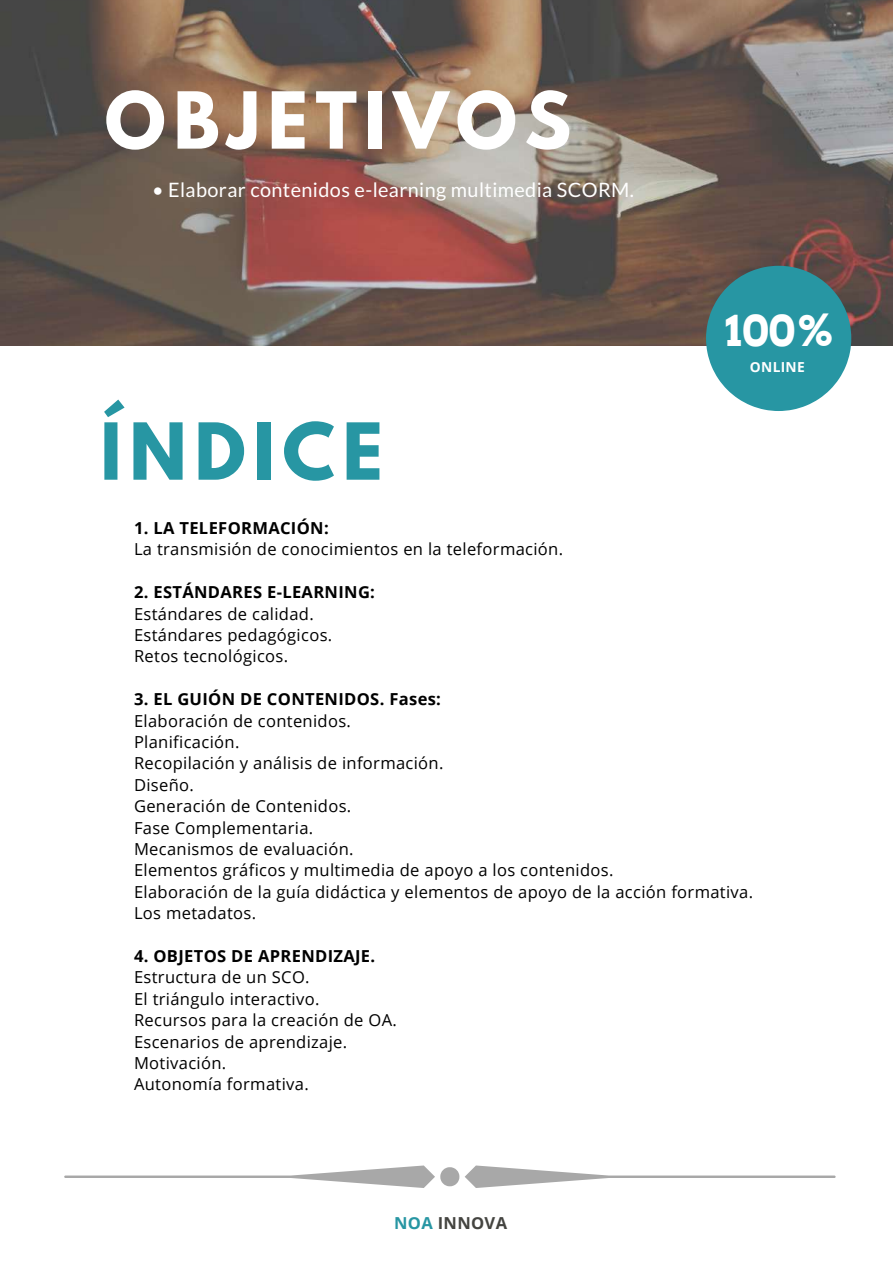
<style>
.page{position:relative;width:893px;height:1263px;background:#fff}
.page>*{position:absolute;margin:0;border:0;box-sizing:border-box;transform-origin:0 0}
.t1{font:700 69.6px "League Spartan";letter-spacing:.11em;color:#fff}
.t2{font:700 69.6px "League Spartan";letter-spacing:.11em;color:#2796a3}
.t3{font:700 42.45px "Arvo";color:#fff}
.t4{font:19.8px "Lato";letter-spacing:.02em;color:#fff}
.t5{font:16.5px/21.5px "Open Sans";letter-spacing:.02em;color:#000}
.t6{font:700 16.5px "Open Sans";letter-spacing:.02em;color:#000}
.t7{font:700 16.5px "Open Sans";letter-spacing:.02em;color:#444440}
.t8{font:700 13.8px "Open Sans";letter-spacing:.02em;color:#fff}
.s1{color:#2796a3}
</style>
<div class="page">
<img style="left:0;top:0;width:893px;height:346px">
<svg style="left:706px;top:266px;width:145px;height:145px;background:#4599a2"></svg>
<svg style="left:465px;top:1165px;width:370px;height:23px"></svg>
<svg style="left:64px;top:1165px;width:395px;height:23px"></svg>
<h1 class="t1" style="left:105px;top:86px;width:468px">OBJETIVOS</h1>
<p class="t4" style="left:152px;top:177px;width:484px">• Elaborar contenidos e-learning multimedia SCORM.</p>
<h1 class="t2" style="left:100px;top:417px;width:284px">ÍNDICE</h1>
<h2 class="t3" style="left:725px;top:305px;width:109px">100%</h2>
<p class="t8" style="left:750px;top:357px;width:56px">ONLINE</p>
<p class="t6" style="left:134px;top:516px;width:196px">1. LA TELEFORMACIÓN:</p>
<p class="t5" style="left:134px;top:538px;width:431px">La transmisión de conocimientos en la teleformación.</p>
<p class="t6" style="left:134px;top:581px;width:243px">2. ESTÁNDARES E-LEARNING:</p>
<p class="t5" style="left:134px;top:602px;width:200px">Estándares de calidad.<br>Estándares pedagógicos.<br>Retos tecnológicos.</p>
<p class="t6" style="left:134px;top:688px;width:309px">3. EL GUIÓN DE CONTENIDOS. Fases:</p>
<p class="t5" style="left:134px;top:709px;width:621px">Elaboración de contenidos.<br>Planificación.<br>Recopilación y análisis de información.<br>Diseño.<br>Generación de Contenidos.<br>Fase Complementaria.<br>Mecanismos de evaluación.<br>Elementos gráficos y multimedia de apoyo a los contenidos.<br>Elaboración de la guía didáctica y elementos de apoyo de la acción formativa.<br>Los metadatos.</p>
<p class="t6" style="left:134px;top:944px;width:243px">4. OBJETOS DE APRENDIZAJE.</p>
<p class="t5" style="left:134px;top:966px;width:264px">Estructura de un SCO.<br>El triángulo interactivo.<br>Recursos para la creación de OA.<br>Escenarios de aprendizaje.<br>Motivación.<br>Autonomía formativa.</p>
<p class="t7" style="left:394px;top:1211px;width:114px"><span class="s1">NOA</span> INNOVA</p>
</div>
